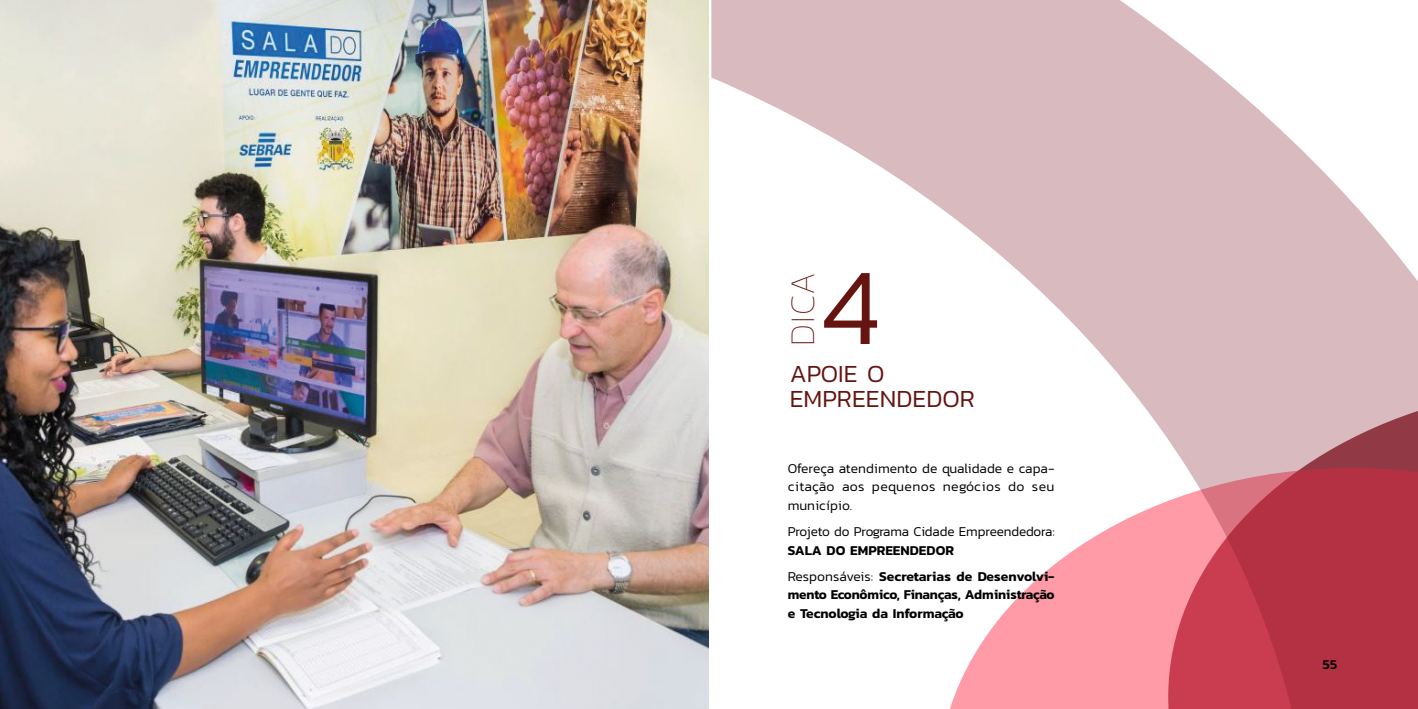
<style>
.page{position:relative;width:1418px;height:709px;background:#fff}
.page>*{position:absolute;margin:0;border:0;box-sizing:border-box;transform-origin:0 0}
.titulo{font:300 110px "Kanit";color:#65140f}
.titulo-2{font:100 35px "Kanit";color:#65140f}
.titulo_2{font:300 25px/25px "Kanit";color:#65140f}
.Texto_seundario{font:300 13.75px/18.8px "Kanit";letter-spacing:-.01em;color:#000;text-align:justify}
.Texto_seundario-2{font:600 13.75px/18.8px "Kanit";letter-spacing:-.01em;color:#000;text-align:justify}
.t1{font:500 13.75px "Kanit";color:#000}
.s1{font-weight:600}
.s2{font-weight:300}
</style>
<div class="page">
<img style="left:0;top:0;width:709px;height:709px">
<svg style="left:711px;top:0;width:706px;height:709px"></svg>
<p class="titulo-2" style="left:779px;top:345px;width:75px;rotate:-90deg">DICA</p>
<p class="titulo" style="left:820px;top:230px;width:61px">4</p>
<p class="titulo_2" style="left:789px;top:361px;width:186px">APOIE O<br>EMPREENDEDOR</p>
<p class="Texto_seundario" style="left:787px;top:458px;width:268px">Ofereça atendimento de qualidade e capa&shy;citação aos pequenos negócios do seu município.</p>
<p class="Texto_seundario" style="left:787px;top:522px;width:268px">Projeto do Programa Cidade Empreendedora:<br><span class="s1">SALA DO EMPREENDEDOR</span></p>
<p class="Texto_seundario-2" style="left:787px;top:566px;width:268px"><span class="s2">Responsáveis:</span> Secretarias de Desenvolvi&shy;mento Econômico, Finanças, Administração e Tecnologia da Informação</p>
<p class="t1" style="left:1322px;top:653px;width:16px">55</p>
</div>
